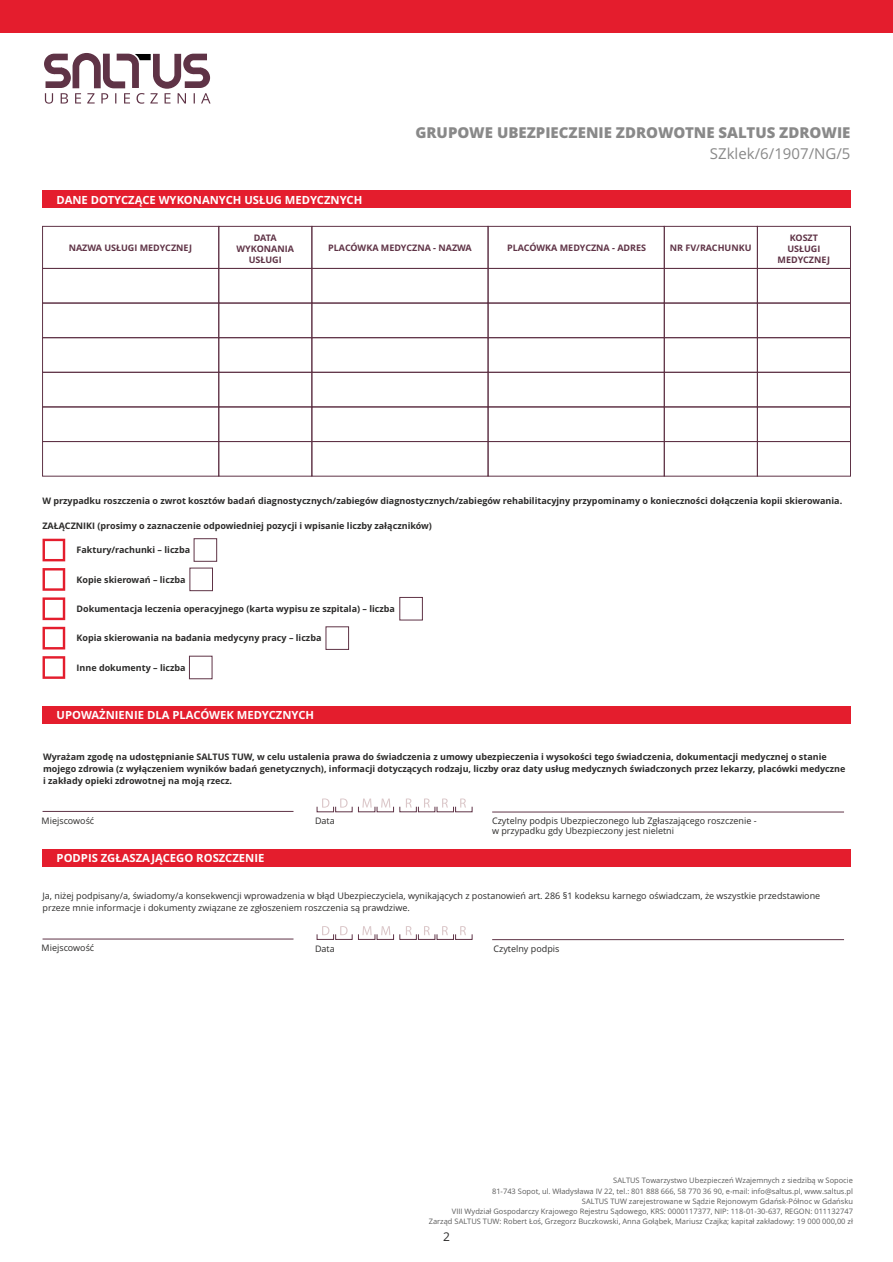
<style>
.page{position:relative;width:893px;height:1262px;background:#fff}
.page>*{position:absolute;margin:0;border:0;box-sizing:border-box;transform-origin:0 0}
.t1{font:800 15px "Open Sans";color:#898989}
.t2{font:15px "Open Sans";color:#898989}
.t3{font:12px "Open Sans";color:#2b2a29}
.t4{font:700 11.25px "Open Sans";color:#fefefe}
.t5{font:700 9px/12.3px "Open Sans";color:#2b2a29}
.t6{font:9px/12.3px "Open Sans";color:#2b2a29}
.t7{font:700 9px/11.1px "Open Sans";color:#5f3346;text-align:center}
.t8{font:7.5px/10.2px "Open Sans";color:#5b5b5b;text-align:right}
</style>
<div class="page">
<div style="left:0;top:0;width:892px;height:33px;background:#e41d2d"></div>
<div style="left:43px;top:191px;width:807px;height:17px;background:#e41d2d"></div>
<div style="left:43px;top:706px;width:807px;height:17px;background:#e41d2d"></div>
<svg style="left:316px;top:926px;width:156px;height:14px"></svg>
<hr style="left:492px;top:939px;width:352px;height:1px;background:#5f3346">
<hr style="left:43px;top:938px;width:250px;height:1px;background:#5f3346">
<svg style="left:316px;top:798px;width:156px;height:14px"></svg>
<hr style="left:492px;top:811px;width:352px;height:1px;background:#5f3346">
<hr style="left:43px;top:811px;width:250px;height:1px;background:#5f3346">
<div style="left:42px;top:226px;width:177px;height:43px;border:1px solid #5f3346"></div>
<div style="left:218px;top:226px;width:94px;height:43px;border:1px solid #5f3346"></div>
<div style="left:311px;top:226px;width:177px;height:43px;border:1px solid #5f3346"></div>
<div style="left:487px;top:226px;width:177px;height:43px;border:1px solid #5f3346"></div>
<div style="left:664px;top:226px;width:93px;height:43px;border:1px solid #5f3346"></div>
<div style="left:757px;top:226px;width:93px;height:43px;border:1px solid #5f3346"></div>
<div style="left:42px;top:268px;width:177px;height:35px;border:1px solid #5f3346"></div>
<div style="left:218px;top:268px;width:94px;height:35px;border:1px solid #5f3346"></div>
<div style="left:311px;top:268px;width:177px;height:35px;border:1px solid #5f3346"></div>
<div style="left:487px;top:268px;width:177px;height:35px;border:1px solid #5f3346"></div>
<div style="left:664px;top:268px;width:93px;height:35px;border:1px solid #5f3346"></div>
<div style="left:757px;top:268px;width:93px;height:35px;border:1px solid #5f3346"></div>
<div style="left:42px;top:303px;width:177px;height:35px;border:1px solid #5f3346"></div>
<div style="left:218px;top:303px;width:94px;height:35px;border:1px solid #5f3346"></div>
<div style="left:311px;top:303px;width:177px;height:35px;border:1px solid #5f3346"></div>
<div style="left:487px;top:303px;width:177px;height:35px;border:1px solid #5f3346"></div>
<div style="left:664px;top:303px;width:93px;height:35px;border:1px solid #5f3346"></div>
<div style="left:757px;top:303px;width:93px;height:35px;border:1px solid #5f3346"></div>
<div style="left:42px;top:337px;width:177px;height:36px;border:1px solid #5f3346"></div>
<div style="left:218px;top:337px;width:94px;height:36px;border:1px solid #5f3346"></div>
<div style="left:311px;top:337px;width:177px;height:36px;border:1px solid #5f3346"></div>
<div style="left:487px;top:337px;width:177px;height:36px;border:1px solid #5f3346"></div>
<div style="left:664px;top:337px;width:93px;height:36px;border:1px solid #5f3346"></div>
<div style="left:757px;top:337px;width:93px;height:36px;border:1px solid #5f3346"></div>
<div style="left:42px;top:372px;width:177px;height:35px;border:1px solid #5f3346"></div>
<div style="left:218px;top:372px;width:94px;height:35px;border:1px solid #5f3346"></div>
<div style="left:311px;top:372px;width:177px;height:35px;border:1px solid #5f3346"></div>
<div style="left:487px;top:372px;width:177px;height:35px;border:1px solid #5f3346"></div>
<div style="left:664px;top:372px;width:93px;height:35px;border:1px solid #5f3346"></div>
<div style="left:757px;top:372px;width:93px;height:35px;border:1px solid #5f3346"></div>
<div style="left:42px;top:406px;width:177px;height:36px;border:1px solid #5f3346"></div>
<div style="left:218px;top:406px;width:94px;height:36px;border:1px solid #5f3346"></div>
<div style="left:311px;top:406px;width:177px;height:36px;border:1px solid #5f3346"></div>
<div style="left:487px;top:406px;width:177px;height:36px;border:1px solid #5f3346"></div>
<div style="left:664px;top:406px;width:93px;height:36px;border:1px solid #5f3346"></div>
<div style="left:757px;top:406px;width:93px;height:36px;border:1px solid #5f3346"></div>
<div style="left:42px;top:441px;width:177px;height:35px;border:1px solid #5f3346"></div>
<div style="left:218px;top:441px;width:94px;height:35px;border:1px solid #5f3346"></div>
<div style="left:311px;top:441px;width:177px;height:35px;border:1px solid #5f3346"></div>
<div style="left:487px;top:441px;width:177px;height:35px;border:1px solid #5f3346"></div>
<div style="left:664px;top:441px;width:93px;height:35px;border:1px solid #5f3346"></div>
<div style="left:757px;top:441px;width:93px;height:35px;border:1px solid #5f3346"></div>
<svg style="left:43px;top:627px;width:22px;height:22px"></svg>
<svg style="left:43px;top:656px;width:22px;height:23px"></svg>
<svg style="left:43px;top:597px;width:22px;height:23px"></svg>
<svg style="left:43px;top:568px;width:22px;height:23px"></svg>
<svg style="left:43px;top:538px;width:22px;height:23px"></svg>
<div style="left:194px;top:538px;width:23px;height:24px;border:1px solid #5f3346"></div>
<div style="left:189px;top:567px;width:24px;height:24px;border:1px solid #5f3346"></div>
<div style="left:399px;top:597px;width:24px;height:23px;border:1px solid #5f3346"></div>
<div style="left:325px;top:626px;width:24px;height:24px;border:1px solid #5f3346"></div>
<div style="left:189px;top:655px;width:23px;height:24px;border:1px solid #5f3346"></div>
<div style="left:43px;top:849px;width:807px;height:17px;background:#e41d2d"></div>
<svg style="left:44px;top:53px;width:167px;height:51px"></svg>
<h1 class="t1" style="left:415px;top:127px;width:436px">GRUPOWE UBEZPIECZENIE ZDROWOTNE SALTUS ZDROWIE</h1>
<p class="t4" style="left:57px;top:195px;width:307px">DANE DOTYCZĄCE WYKONANYCH USŁUG MEDYCZNYCH</p>
<h1 class="t2" style="left:710px;top:147px;width:142px">SZklek/6/1907/NG/5</h1>
<p class="t7" style="left:69px;top:243px;width:125px">NAZWA USŁUGI MEDYCZNEJ</p>
<p class="t7" style="left:236px;top:233px;width:59px">DATA<br>WYKONANIA<br>USŁUGI</p>
<p class="t7" style="left:328px;top:243px;width:145px">PLACÓWKA MEDYCZNA - NAZWA</p>
<p class="t7" style="left:670px;top:243px;width:83px">NR FV/RACHUNKU</p>
<p class="t7" style="left:777px;top:233px;width:54px">KOSZT<br>USŁUGI<br>MEDYCZNEJ</p>
<p class="t7" style="left:507px;top:243px;width:141px">PLACÓWKA MEDYCZNA - ADRES</p>
<p class="t5" style="left:42px;top:495px;width:801px">W przypadku roszczenia o zwrot kosztów badań diagnostycznych/zabiegów diagnostycznych/zabiegów rehabilitacyjny przypominamy o konieczności dołączenia kopii skierowania.</p>
<p class="t5" style="left:42px;top:520px;width:391px">ZAŁĄCZNIKI (prosimy o zaznaczenie odpowiedniej pozycji i wpisanie liczby załączników)</p>
<p class="t5" style="left:77px;top:544px;width:115px">Faktury/rachunki – liczba</p>
<p class="t5" style="left:77px;top:574px;width:110px">Kopie skierowań – liczba</p>
<p class="t5" style="left:77px;top:603px;width:320px">Dokumentacja leczenia operacyjnego (karta wypisu ze szpitala) – liczba</p>
<p class="t5" style="left:77px;top:633px;width:246px">Kopia skierowania na badania medycyny pracy – liczba</p>
<p class="t5" style="left:77px;top:662px;width:111px">Inne dokumenty – liczba</p>
<p class="t4" style="left:57px;top:710px;width:259px">UPOWAŻNIENIE DLA PLACÓWEK MEDYCZNYCH</p>
<p class="t5" style="left:43px;top:751px;width:803px">Wyrażam zgodę na udostępnianie SALTUS TUW, w celu ustalenia prawa do świadczenia z umowy ubezpieczenia i wysokości tego świadczenia, dokumentacji medycznej o stanie mojego zdrowia (z wyłączeniem wyników badań genetycznych), informacji dotyczących rodzaju, liczby oraz daty usług medycznych świadczonych przez lekarzy, placówki medyczne i zakłady opieki zdrowotnej na moją rzecz.</p>
<p class="t6" style="left:42px;top:815px;width:54px">Miejscowość</p>
<p class="t4" style="left:57px;top:853px;width:209px">PODPIS ZGŁASZAJĄCEGO ROSZCZENIE</p>
<p class="t6" style="left:315px;top:815px;width:21px">Data</p>
<p class="t6" style="left:492px;top:817px;width:266px;line-height:9.8px">Czytelny podpis Ubezpieczonego lub Zgłaszającego roszczenie - w przypadku gdy Ubezpieczony jest nieletni</p>
<p class="t6" style="left:43px;top:890px;width:779px">Ja, niżej podpisany/a, świadomy/a konsekwencji wprowadzenia w błąd Ubezpieczyciela, wynikających z postanowień art. 286 §1 kodeksu karnego oświadczam, że wszystkie przedstawione przeze mnie informacje i dokumenty związane ze zgłoszeniem roszczenia są prawdziwe.</p>
<p class="t6" style="left:42px;top:942px;width:54px">Miejscowość</p>
<p class="t6" style="left:315px;top:943px;width:21px">Data</p>
<p class="t6" style="left:493px;top:943px;width:67px">Czytelny podpis</p>
<p class="t8" style="left:429px;top:1176px;width:425px">SALTUS Towarzystwo Ubezpieczeń Wzajemnych z siedzibą w Sopocie<br>81-743 Sopot, ul. Władysława IV 22, tel.: 801 888 666, 58 770 36 90, e-mail: info@saltus.pl, www.saltus.pl<br>SALTUS TUW zarejestrowane w Sądzie Rejonowym Gdańsk-Północ w Gdańsku<br>VIII Wydział Gospodarczy Krajowego Rejestru Sądowego, KRS: 0000117377, NIP: 118-01-30-637, REGON: 011132747<br>Zarząd SALTUS TUW: Robert Łoś, Grzegorz Buczkowski, Anna Gołąbek, Mariusz Czajka; kapitał zakładowy: 19 000 000,00 zł</p>
<h2 class="t3" style="left:443px;top:1231px;width:8px">2</h2>
</div>
